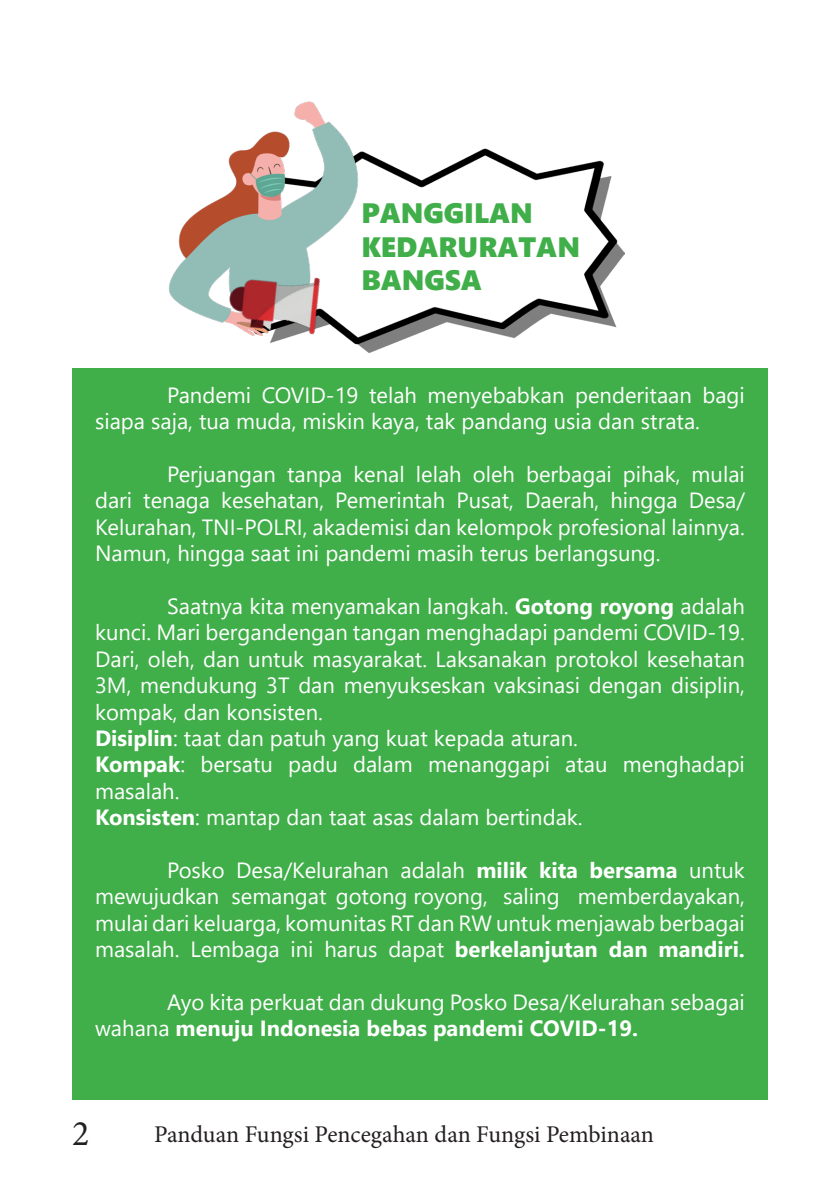
<style>
.page{position:relative;width:840px;height:1191px;background:#fff}
.page>*{position:absolute;margin:0;border:0;box-sizing:border-box;transform-origin:0 0}
.t1{font:36px "Minion Pro";color:#231f20}
.t2{font:28px/33.6px "Segoe UI Black";color:#40ae49}
.t3{font:24px "Minion Pro";letter-spacing:-.005em;color:#231f20}
.t4{font:22px/26.4px "Segoe UI";color:#fff}
.s1{font-weight:700}
</style>
<div class="page">
<div style="left:72px;top:368px;width:695px;height:732px;background:#40ae49"></div>
<img style="left:356px;top:148px;width:268px;height:205px">
<img style="left:168px;top:101px;width:218px;height:235px">
<img style="left:200px;top:245px;width:156px;height:100px">
<p class="t2" style="left:361px;top:195px;width:220px">PANGGILAN<br>KEDARURATAN<br>BANGSA</p>
<p class="t4" style="left:95px;top:379px;width:651px;text-indent:72px">Pandemi COVID-19 telah menyebabkan penderitaan bagi siapa saja, tua muda, miskin kaya, tak pandang usia dan strata.</p>
<p class="t4" style="left:95px;top:459px;width:651px;text-align:justify;text-indent:72px">Perjuangan tanpa kenal lelah oleh berbagai pihak, mulai dari tenaga kesehatan, Pemerintah Pusat, Daerah, hingga Desa/ Kelurahan, TNI-POLRI, akademisi dan kelompok profesional lainnya.<br>Namun, hingga saat ini pandemi masih terus berlangsung.</p>
<p class="t4" style="left:95px;top:591px;width:651px;text-align:justify;text-indent:72px">Saatnya kita menyamakan langkah. <span class="s1">Gotong royong</span> adalah kunci. Mari bergandengan tangan menghadapi pandemi COVID-19.<br>Dari, oleh, dan untuk masyarakat. Laksanakan protokol kesehatan 3M, mendukung 3T dan menyukseskan vaksinasi dengan disiplin, kompak, dan konsisten.</p>
<p class="t4" style="left:95px;top:723px;width:484px"><span class="s1">Disiplin</span>: taat dan patuh yang kuat kepada aturan.</p>
<p class="t4" style="left:95px;top:749px;width:651px"><span class="s1">Kompak</span>: bersatu padu dalam menanggapi atau menghadapi masalah.</p>
<p class="t4" style="left:95px;top:802px;width:489px"><span class="s1">Konsisten</span>: mantap dan taat asas dalam bertindak.</p>
<p class="t4" style="left:95px;top:855px;width:651px;text-align:justify;text-indent:72px">Posko Desa/Kelurahan adalah <span class="s1">milik kita bersama</span> untuk mewujudkan semangat gotong royong, saling memberdayakan, mulai dari keluarga, komunitas RT dan RW untuk menjawab berbagai masalah. Lembaga ini harus dapat <span class="s1">berkelanjutan dan mandiri.</span></p>
<p class="t4" style="left:95px;top:987px;width:651px;text-indent:72px">Ayo kita perkuat dan dukung Posko Desa/Kelurahan sebagai wahana <span class="s1">menuju Indonesia bebas pandemi COVID-19.</span></p>
<h1 class="t1" style="left:72px;top:1109px;width:19px">2</h1>
<p class="t3" style="left:154px;top:1118px;width:501px">Panduan Fungsi Pencegahan dan Fungsi Pembinaan</p>
</div>
